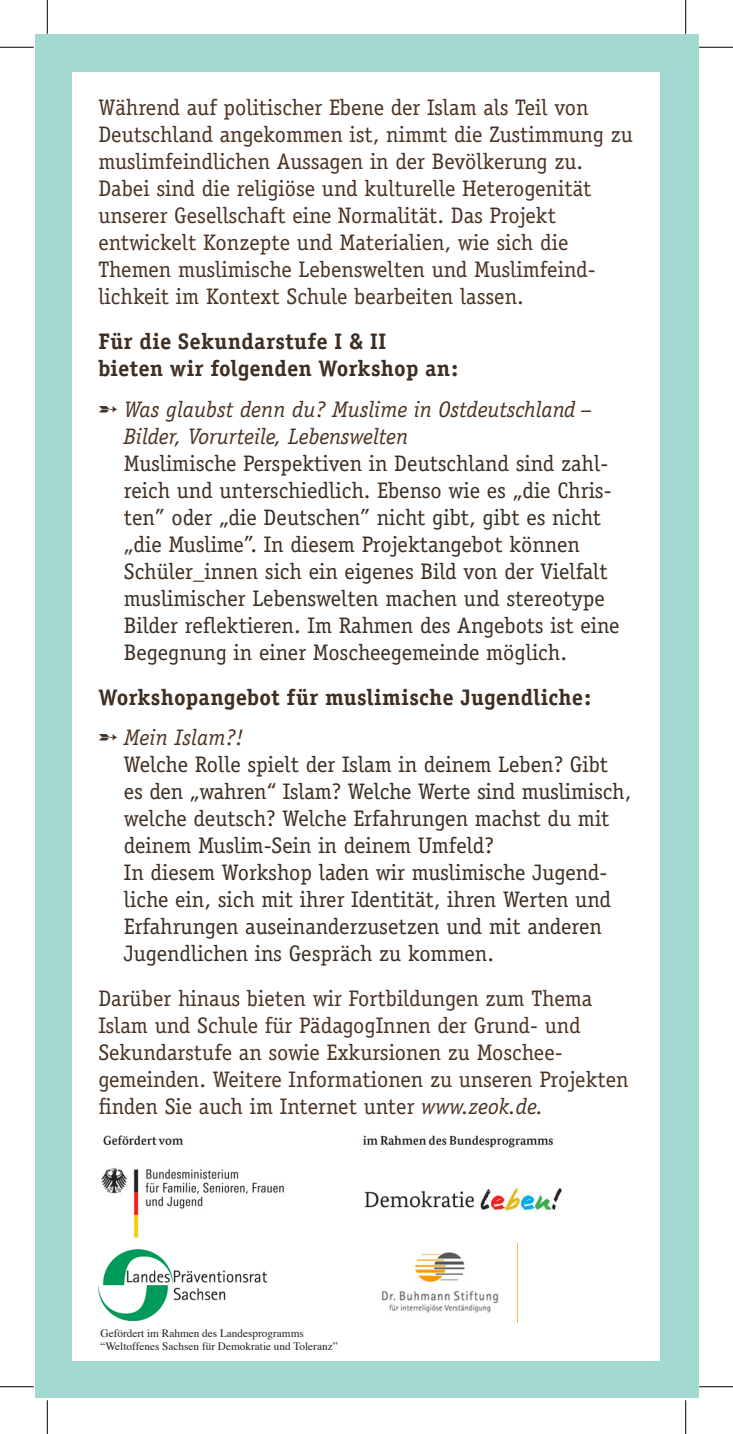
<style>
.page{position:relative;width:733px;height:1434px;background:#fff}
.page>*{position:absolute;margin:0;border:0;box-sizing:border-box;transform-origin:0 0}
.t1{font:22.5px/27px "Officina Serif";color:#3e2e22}
.t2{font:22.5px/27px "Officina Serif";color:#4b3324}
.t3{font:700 22.5px/27px "Officina Serif";letter-spacing:.01em;color:#3e2e22}
.t4{font:11.25px "Times";color:#231f20}
.s1{font-style:italic;color:#4b3324}
.s2{font-style:italic}
</style>
<div class="page">
<div style="left:34px;top:34px;width:664px;height:1364px;background:#a4d9d2"></div>
<div style="left:73px;top:73px;width:587px;height:1288px;background:#fff"></div>
<img style="left:382px;top:1252px;width:117px;height:61px">
<img style="left:101px;top:1135px;width:461px;height:102px">
<img style="left:98px;top:1250px;width:168px;height:70px">
<hr style="left:0;top:47px;width:34px;height:1px;background:#000">
<hr style="left:699px;top:47px;width:33px;height:1px;background:#000">
<hr style="left:0;top:1386px;width:34px;height:1px;background:#000">
<hr style="left:699px;top:1386px;width:33px;height:1px;background:#000">
<hr style="left:47px;top:0;width:1px;height:34px;background:#000">
<hr style="left:47px;top:1400px;width:1px;height:34px;background:#000">
<hr style="left:685px;top:0;width:1px;height:34px;background:#000">
<hr style="left:685px;top:1400px;width:1px;height:34px;background:#000">
<p class="t2" style="left:98px;top:94px;width:535px">Während auf politischer Ebene der Islam als Teil von Deutschland angekommen ist, nimmt die Zustimmung zu muslimfeindlichen Aussagen in der Bevölkerung zu.<br>Dabei sind die religiöse und kulturelle Heterogenität unserer Gesellschaft eine Normalität. Das Projekt entwickelt Konzepte und Materialien, wie sich die Themen muslimische Lebenswelten und Muslimfeind&shy;lichkeit im Kontext Schule bearbeiten lassen.</p>
<p class="t3" style="left:98px;top:328px;width:361px">Für die Sekundarstufe I &amp; II<br>bieten wir folgenden Workshop an:</p>
<p class="t1" style="left:124px;top:396px;width:497px;text-indent:-26px">➵ <span class="s1">Was glaubst denn du? Muslime in Ostdeutschland – Bilder, Vorurteile, Lebenswelten<br></span>Muslimische Perspektiven in Deutschland sind zahl&shy;reich und unterschiedlich. Ebenso wie es „die Chris&shy;ten” oder „die Deutschen” nicht gibt, gibt es nicht „die Muslime”. In diesem Projektangebot können Schüler_innen sich ein eigenes Bild von der Vielfalt muslimischer Lebenswelten machen und stereotype Bilder reflektieren. Im Rahmen des Angebots ist eine Begegnung in einer Moscheegemeinde möglich.</p>
<p class="t3" style="left:98px;top:683px;width:494px">Workshopangebot für muslimische Jugendliche:</p>
<p class="t1" style="left:124px;top:724px;width:508px;text-indent:-26px">➵ <span class="s1">Mein Islam?!<br></span>Welche Rolle spielt der Islam in deinem Leben? Gibt es den „wahren“ Islam? Welche Werte sind muslimisch, welche deutsch? Welche Erfahrungen machst du mit deinem Muslim-Sein in deinem Umfeld?<br>In diesem Workshop laden wir muslimische Jugend&shy;liche ein, sich mit ihrer Identität, ihren Werten und Erfahrungen auseinanderzusetzen und mit anderen Jugendlichen ins Gespräch zu kommen.</p>
<p class="t2" style="left:98px;top:985px;width:531px">Darüber hinaus bieten wir Fortbildungen zum Thema Islam und Schule für PädagogInnen der Grund- und Sekundarstufe an sowie Exkursionen zu Moschee&shy;gemeinden. Weitere Informationen zu unseren Projekten finden Sie auch im Internet unter <span class="s2">www.zeok.de.</span></p>
<p class="t4" style="left:100px;top:1322px;width:205px">Gefördert im Rahmen des Landesprogramms</p>
<p class="t4" style="left:100px;top:1336px;width:238px">“Weltoffenes Sachsen für Demokratie und Toleranz”</p>
</div>
